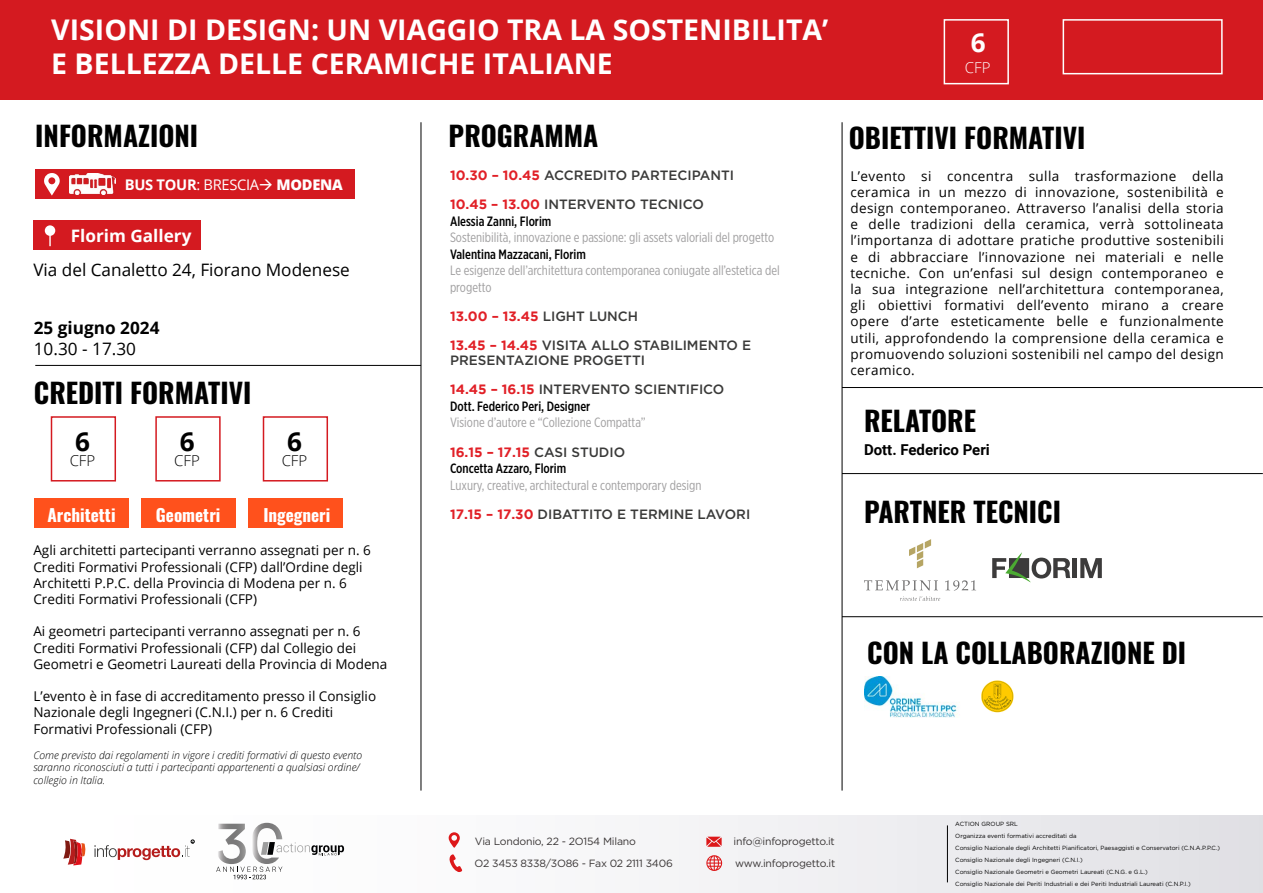
<style>
.page{position:relative;width:1263px;height:893px;background:#fff}
.page>*{position:absolute;margin:0;border:0;box-sizing:border-box;transform-origin:0 0}
.t1{font:700 28.5px/34.2px "Open Sans";color:#fff}
.t2{font:700 27.6px "Oswald";color:#000}
.t3{font:700 26.1px "Open Sans";color:#000}
.t4{font:700 26.1px "Open Sans";color:#fff}
.t5{font:17.1px "Open Sans";color:#000}
.t6{font:700 17.1px "Oswald";color:#fff}
.t7{font:700 17.1px "Open Sans";color:#fff}
.t8{font:700 17.1px "Open Sans";color:#000}
.t9{font:700 15px "Roboto";color:#000}
.t10{font:300 15px "Open Sans";color:#000}
.t11{font:300 15px "Open Sans";color:#fff}
.t12{font:14.7px "Open Sans";letter-spacing:-.02em;color:#fff}
.t13{font:13.5px/16.2px "Open Sans";color:#000}
.t14{font:13.5px/16.5px "Gotham X Narrow";color:#a09fa0}
.t15{font:500 13.5px/29.4px "Gotham";color:#3a3a39}
.t16{font:500 13.5px "Gotham X Narrow";color:#000}
.t17{font:700 13.5px "Gotham";color:#e12027}
.t18{font:italic 300 10.5px/12.6px "Open Sans";color:#000}
.t19{font:10.5px "Gotham";letter-spacing:-.02em;color:#393535}
.t20{font:6px/12px "Gotham";color:#000}
.s1{font-weight:700}
.s2{font-weight:800}
.s3{font-weight:700;color:#e12027}
.s4{font-weight:500;color:#3a3a39}
</style>
<div class="page">
<div style="left:0;top:815px;width:1263px;height:78px;background:linear-gradient(to right,#fff,#e3e3e7)"></div>
<svg style="left:449px;top:854px;width:13px;height:18px"></svg>
<svg style="left:706px;top:855px;width:16px;height:16px"></svg>
<svg style="left:706px;top:837px;width:16px;height:10px"></svg>
<svg style="left:449px;top:832px;width:11px;height:16px"></svg>
<hr style="left:947px;top:825px;width:1px;height:57px;background:#000">
<div style="left:0;top:0;width:1263px;height:99px;background:#d41a20"></div>
<hr style="left:421px;top:122px;width:1px;height:669px;background:#000">
<hr style="left:842px;top:122px;width:1px;height:669px;background:#000">
<div style="left:35px;top:169px;width:319px;height:30px;background:#d41a20"></div>
<div style="left:33px;top:220px;width:167px;height:30px;background:#d41a20"></div>
<div style="left:34px;top:498px;width:95px;height:30px;background:#ff511c"></div>
<div style="left:141px;top:498px;width:95px;height:30px;background:#ff511c"></div>
<div style="left:248px;top:498px;width:95px;height:30px;background:#ff511c"></div>
<svg style="left:44px;top:173px;width:16px;height:23px"></svg>
<div style="left:45px;top:225px;width:10px;height:11px;background:#fff;border-radius:5px"></div>
<div style="left:51px;top:416px;width:65px;height:65px;border:2px solid #d41a20"></div>
<div style="left:155px;top:416px;width:66px;height:65px;border:2px solid #d41a20"></div>
<div style="left:263px;top:416px;width:65px;height:65px;border:2px solid #d41a20"></div>
<hr style="left:35px;top:365px;width:386px;height:1px;background:#000">
<hr style="left:842px;top:473px;width:421px;height:1px;background:#000">
<hr style="left:842px;top:616px;width:421px;height:1px;background:#000">
<hr style="left:842px;top:387px;width:421px;height:1px;background:#000">
<div style="left:944px;top:19px;width:65px;height:65px;border:2px solid #fff"></div>
<div style="left:1062px;top:19px;width:160px;height:55px;border:2px solid #fff"></div>
<svg style="left:63px;top:839px;width:24px;height:26px"></svg>
<svg style="left:95px;top:840px;width:99px;height:20px"></svg>
<svg style="left:216px;top:823px;width:128px;height:56px"></svg>
<svg style="left:864px;top:580px;width:112px;height:21px"></svg>
<svg style="left:909px;top:539px;width:22px;height:29px"></svg>
<div style="left:1072px;top:558px;width:5px;height:20px;background:#3c3b3b"></div>
<svg style="left:1080px;top:558px;width:22px;height:20px"></svg>
<svg style="left:992px;top:552px;width:78px;height:30px"></svg>
<img style="left:864px;top:676px;width:150px;height:42px">
<img style="left:70px;top:173px;width:45px;height:22px">
<h1 class="t1" style="left:51px;top:12px;width:778px">VISIONI DI DESIGN: UN VIAGGIO TRA LA SOSTENIBILITA’<br>E BELLEZZA DELLE CERAMICHE ITALIANE</h1>
<h3 class="t4" style="left:971px;top:24px;width:16px">6</h3>
<p class="t11" style="left:965px;top:57px;width:27px">CFP</p>
<h2 class="t2" style="left:35px;top:122px;width:164px">INFORMAZIONI</h2>
<h2 class="t2" style="left:449px;top:122px;width:151px">PROGRAMMA</h2>
<h2 class="t2" style="left:849px;top:123px;width:238px">OBIETTIVI FORMATIVI</h2>
<p class="t12" style="left:125px;top:175px;width:219px"><span class="s1">BUS TOUR</span>: BRESCIA→ <span class="s2">MODENA</span></p>
<p class="t7" style="left:71px;top:224px;width:122px">Florim Gallery</p>
<p class="t5" style="left:33px;top:258px;width:318px">Via del Canaletto 24, Fiorano Modenese</p>
<p class="t8" style="left:34px;top:316px;width:127px">25 giugno 2024</p>
<p class="t5" style="left:34px;top:337px;width:104px">10.30 - 17.30</p>
<h2 class="t2" style="left:34px;top:378px;width:219px">CREDITI FORMATIVI</h2>
<h3 class="t3" style="left:75px;top:423px;width:16px">6</h3>
<h3 class="t3" style="left:180px;top:423px;width:16px">6</h3>
<h3 class="t3" style="left:287px;top:423px;width:16px">6</h3>
<p class="t10" style="left:70px;top:451px;width:27px">CFP</p>
<p class="t10" style="left:174px;top:451px;width:27px">CFP</p>
<p class="t10" style="left:282px;top:451px;width:27px">CFP</p>
<p class="t6" style="left:47px;top:506px;width:70px">Architetti</p>
<p class="t6" style="left:156px;top:506px;width:66px">Geometri</p>
<p class="t6" style="left:263px;top:506px;width:69px">Ingegneri</p>
<p class="t13" style="left:33px;top:542px;width:339px">Agli architetti partecipanti verranno assegnati per n. 6<br>Crediti Formativi Professionali (CFP) dall’Ordine degli Architetti P.P.C. della Provincia di Modena per n. 6<br>Crediti Formativi Professionali (CFP)</p>
<p class="t13" style="left:33px;top:623px;width:355px">Ai geometri partecipanti verranno assegnati per n. 6<br>Crediti Formativi Professionali (CFP) dal Collegio dei<br>Geometri e Geometri Laureati della Provincia di Modena</p>
<p class="t13" style="left:33px;top:688px;width:344px">L’evento è in fase di accreditamento presso il Consiglio<br>Nazionale degli Ingegneri (C.N.I.) per n. 6 Crediti<br>Formativi Professionali (CFP)</p>
<p class="t18" style="left:33px;top:748px;width:330px">Come previsto dai regolamenti in vigore i crediti formativi di questo evento saranno riconosciuti a tutti i partecipanti appartenenti a qualsiasi ordine/ collegio in Italia.</p>
<p class="t15" style="left:450px;top:160px;width:286px"><span class="s3">10.30 – 10.45</span> ACCREDITO PARTECIPANTI<br><span class="s3">10.45 – 13.00</span> INTERVENTO TECNICO</p>
<p class="t16" style="left:450px;top:213px;width:103px">Alessia Zanni, Florim</p>
<p class="t14" style="left:450px;top:229px;width:326px">Sostenibilità, innovazione e passione: gli assets valoriali del progetto</p>
<p class="t16" style="left:450px;top:246px;width:137px">Valentina Mazzacani, Florim</p>
<p class="t14" style="left:450px;top:262px;width:331px">Le esigenze dell’architettura contemporanea coniugate all’estetica del progetto</p>
<p class="t15" style="left:450px;top:301px;width:303px"><span class="s3">13.00 – 13.45</span> LIGHT LUNCH<br><span class="s3">13.45 – 14.45</span> VISITA ALLO STABILIMENTO E</p>
<p class="t15" style="left:450px;top:345px;width:276px">PRESENTAZIONE PROGETTI<br><span class="s3">14.45 – 16.15</span> INTERVENTO SCIENTIFICO</p>
<p class="t16" style="left:450px;top:398px;width:142px">Dott. Federico Peri, Designer</p>
<p class="t14" style="left:450px;top:414px;width:197px">Visione d’autore e “Collezione Compatta”</p>
<p class="t17" style="left:450px;top:444px;width:177px">16.15 – 17.15 <span class="s4">CASI STUDIO</span></p>
<p class="t16" style="left:450px;top:460px;width:118px">Concetta Azzaro, Florim</p>
<p class="t14" style="left:450px;top:477px;width:253px">Luxury, creative, architectural e contemporary design</p>
<p class="t15" style="left:450px;top:500px;width:302px"><span class="s3">17.15 – 17.30</span> DIBATTITO E TERMINE LAVORI</p>
<p class="t13" style="left:850px;top:167px;width:375px;text-align:justify">L’evento si concentra sulla trasformazione della ceramica in un mezzo di innovazione, sostenibilità e design contemporaneo. Attraverso l’analisi della storia e delle tradizioni della ceramica, verrà sottolineata l’importanza di adottare pratiche produttive sostenibili e di abbracciare l’innovazione nei materiali e nelle tecniche. Con un’enfasi sul design contemporaneo e la sua integrazione nell’architettura contemporanea, gli obiettivi formativi dell’evento mirano a creare opere d’arte esteticamente belle e funzionalmente utili, approfondendo la comprensione della ceramica e promuovendo soluzioni sostenibili nel campo del design ceramico.</p>
<h2 class="t2" style="left:864px;top:406px;width:113px">RELATORE</h2>
<p class="t9" style="left:864px;top:439px;width:127px">Dott. Federico Peri</p>
<h2 class="t2" style="left:864px;top:498px;width:199px">PARTNER TECNICI</h2>
<h2 class="t2" style="left:867px;top:638px;width:320px">CON LA COLLABORAZIONE DI</h2>
<p class="t19" style="left:475px;top:834px;width:163px">Via Londonio, 22 - 2O154 Milano</p>
<p class="t19" style="left:734px;top:835px;width:103px">info@infoprogetto.it</p>
<p class="t19" style="left:474px;top:857px;width:200px">O2 3453 8338/3O86 - Fax 02 2111 3406</p>
<p class="t19" style="left:735px;top:856px;width:102px">www.infoprogetto.it</p>
<p class="t20" style="left:955px;top:817px;width:266px">ACTION GROUP SRL<br>Organizza eventi formativi accreditati da<br>Consiglio Nazionale degli Architetti Pianificatori, Paesaggisti e Conservatori (C.N.A.P.P.C.)<br>Consiglio Nazionale degli Ingegneri (C.N.I.)<br>Consiglio Nazionale Geometri e Geometri Laureati (C.N.G. e G.L.)<br>Consiglio Nazionale dei Periti Industriali e dei Periti Industriali Laureati (C.N.P.I.)</p>
</div>
